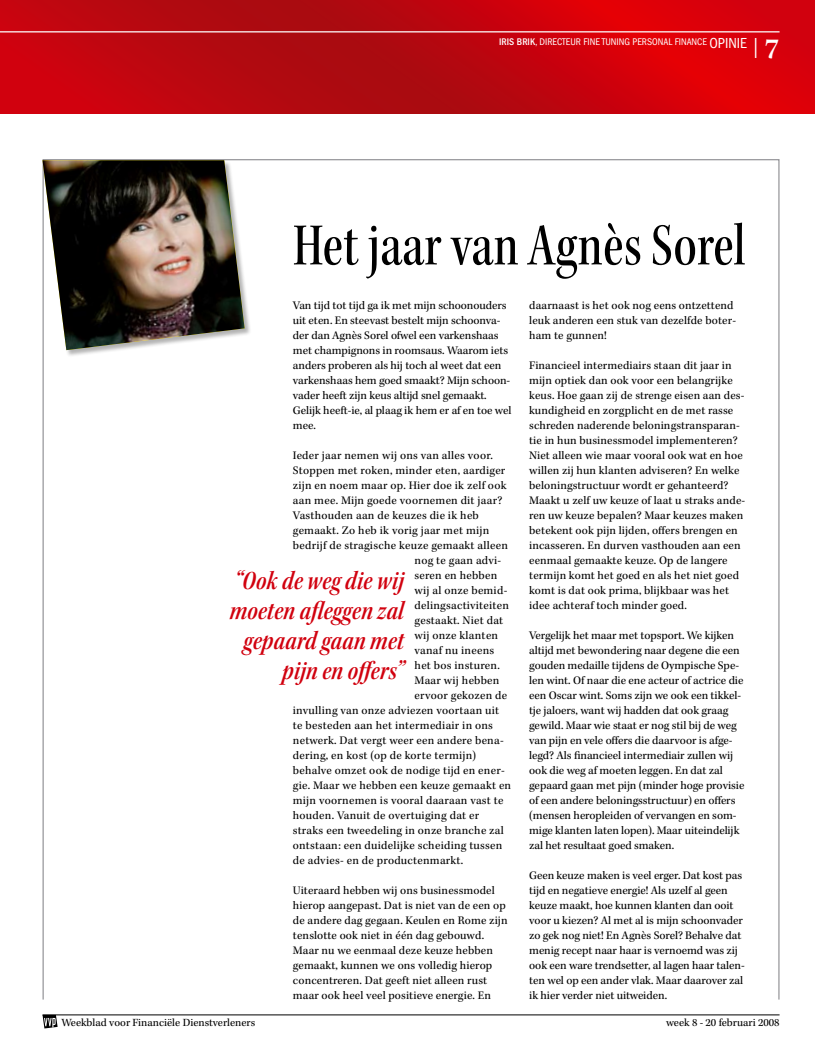
<style>
.page{position:relative;width:815px;height:1053px;background:#fff}
.page>*{position:absolute;margin:0;border:0;box-sizing:border-box;transform-origin:0 0}
.t1{font:62.5px "Kepler Std Medium Cn Subh";letter-spacing:.005em;color:#000;scale:.94 1}
.t2{font:27.5px/30px "Kepler Std Semibold Cn It Subh";letter-spacing:.005em;color:#d1010e;text-align:right}
.t3{font:condensed 20px "ITC Franklin Gothic Std";color:#fff}
.t4{font:11.88px/15px "Kepler Std";letter-spacing:.01em;color:#000}
.t5{font:11.25px "Kepler Std";color:#000}
.t6{font:condensed 10px "ITC Franklin Gothic Std";color:#fff}
.s1{font-weight:500}
.s2{font-size:15px}
.s3{font-family:"Kepler Std";font-weight:600;font-stretch:normal;font-size:30px}
</style>
<div class="page">
<svg style="left:0;top:0;width:815px;height:113px;background:#c3050e"></svg>
<hr style="left:0;top:31px;width:780px;height:1px;background:#fff">
<svg style="left:43px;top:1015px;width:15px;height:13px"></svg>
<hr style="left:43px;top:1014px;width:737px;height:1px;background:#000">
<img style="left:43px;top:160px;width:202px;height:190px">
<p class="t6" style="left:499px;top:36px;width:218px"><span class="s1">IRIS BRIK</span>, DIRECTEUR FINE TUNING PERSONAL FINANCE <span class="s2">OPINIE</span></p>
<h3 class="t3" style="left:751px;top:35px;width:30px">|<span class="s3">7</span></h3>
<h1 class="t1" style="left:293px;top:211px;width:483px">Het jaar van Agnès Sorel</h1>
<p class="t4" style="left:529px;top:298px;width:209px">daarnaast is het ook nog eens ontzettend leuk anderen een stuk van dezelfde boter&shy;ham te gunnen!</p>
<p class="t4" style="left:529px;top:358px;width:218px">Financieel intermediairs staan dit jaar in mijn optiek dan ook voor een belangrijke keus. Hoe gaan zij de strenge eisen aan des&shy;kundigheid en zorgplicht en de met rasse schreden naderende beloningstransparan&shy;tie in hun businessmodel implementeren?<br>Niet alleen wie maar vooral ook wat en hoe willen zij hun klanten adviseren? En welke beloningstructuur wordt er gehanteerd?<br>Maakt u zelf uw keuze of laat u straks ande&shy;ren uw keuze bepalen? Maar keuzes maken betekent ook pijn lijden, offers brengen en incasseren. En durven vasthouden aan een eenmaal gemaakte keuze. Op de langere termijn komt het goed en als het niet goed komt is dat ook prima, blijkbaar was het idee achteraf toch minder goed.</p>
<p class="t4" style="left:529px;top:628px;width:217px">Vergelijk het maar met topsport. We kijken altijd met bewondering naar degene die een gouden medaille tijdens de Oympische Spe&shy;len wint. Of naar die ene acteur of actrice die een Oscar wint. Soms zijn we ook een tikkel&shy;tje jaloers, want wij hadden dat ook graag gewild. Maar wie staat er nog stil bij de weg van pijn en vele offers die daarvoor is afge&shy;legd? Als financieel intermediair zullen wij ook die weg af moeten leggen. En dat zal gepaard gaan met pijn (minder hoge provisie of een andere beloningsstructuur) en offers (mensen heropleiden of vervangen en som&shy;mige klanten laten lopen). Maar uiteindelijk zal het resultaat goed smaken.</p>
<p class="t4" style="left:529px;top:868px;width:217px">Geen keuze maken is veel erger. Dat kost pas tijd en negatieve energie! Als uzelf al geen keuze maakt, hoe kunnen klanten dan ooit voor u kiezen? Al met al is mijn schoonvader zo gek nog niet! En Agnès Sorel? Behalve dat menig recept naar haar is vernoemd was zij ook een ware trendsetter, al lagen haar talen&shy;ten wel op een ander vlak. Maar daarover zal ik hier verder niet uitweiden.</p>
<p class="t4" style="left:293px;top:298px;width:220px">Van tijd tot tijd ga ik met mijn schoonouders uit eten. En steevast bestelt mijn schoonva&shy;der dan Agnès Sorel ofwel een varkenshaas met champignons in roomsaus. Waarom iets anders proberen als hij toch al weet dat een varkenshaas hem goed smaakt? Mijn schoon&shy;vader heeft zijn keus altijd snel gemaakt.<br>Gelijk heeft-ie, al plaag ik hem er af en toe wel mee.</p>
<p class="t4" style="left:293px;top:448px;width:201px">Ieder jaar nemen wij ons van alles voor.</p>
<p class="t4" style="left:293px;top:463px;width:214px">Stoppen met roken, minder eten, aardiger</p>
<p class="t4" style="left:293px;top:478px;width:215px">zijn en noem maar op. Hier doe ik zelf ook</p>
<p class="t4" style="left:293px;top:493px;width:211px">aan mee. Mijn goede voornemen dit jaar?</p>
<p class="t4" style="left:293px;top:508px;width:187px">Vasthouden aan de keuzes die ik heb</p>
<p class="t4" style="left:293px;top:523px;width:198px">gemaakt. Zo heb ik vorig jaar met mijn</p>
<p class="t4" style="left:293px;top:538px;width:217px">bedrijf de stragische keuze gemaakt alleen</p>
<p class="t4" style="left:415px;top:553px;width:88px">nog te gaan advi-</p>
<p class="t4" style="left:415px;top:568px;width:84px">seren en hebben</p>
<p class="t4" style="left:415px;top:583px;width:94px">wij al onze bemid-</p>
<p class="t4" style="left:415px;top:598px;width:96px">delingsactiviteiten</p>
<p class="t4" style="left:415px;top:613px;width:90px">gestaakt. Niet dat</p>
<p class="t4" style="left:415px;top:628px;width:85px">wij onze klanten</p>
<p class="t4" style="left:415px;top:643px;width:81px">vanaf nu ineens</p>
<p class="t4" style="left:415px;top:658px;width:87px">het bos insturen.</p>
<p class="t4" style="left:415px;top:673px;width:86px">Maar wij hebben</p>
<p class="t4" style="left:415px;top:688px;width:94px">ervoor gekozen de</p>
<p class="t4" style="left:293px;top:703px;width:208px">invulling van onze adviezen voortaan uit</p>
<p class="t4" style="left:293px;top:718px;width:202px">te besteden aan het intermediair in ons</p>
<p class="t4" style="left:293px;top:733px;width:212px">netwerk. Dat vergt weer een andere bena-</p>
<p class="t4" style="left:293px;top:748px;width:185px">dering, en kost (op de korte termijn)</p>
<p class="t4" style="left:293px;top:763px;width:214px">behalve omzet ook de nodige tijd en ener-</p>
<p class="t4" style="left:293px;top:778px;width:220px">gie. Maar we hebben een keuze gemaakt en</p>
<p class="t4" style="left:293px;top:793px;width:212px">mijn voornemen is vooral daaraan vast te</p>
<p class="t4" style="left:293px;top:808px;width:188px">houden. Vanuit de overtuiging dat er</p>
<p class="t4" style="left:293px;top:823px;width:212px">straks een tweedeling in onze branche zal</p>
<p class="t4" style="left:293px;top:838px;width:211px">ontstaan: een duidelijke scheiding tussen</p>
<p class="t4" style="left:293px;top:853px;width:172px">de advies- en de productenmarkt.</p>
<p class="t4" style="left:293px;top:883px;width:216px">Uiteraard hebben wij ons businessmodel hierop aangepast. Dat is niet van de een op de andere dag gegaan. Keulen en Rome zijn tenslotte ook niet in één dag gebouwd.<br>Maar nu we eenmaal deze keuze hebben gemaakt, kunnen we ons volledig hierop concentreren. Dat geeft niet alleen rust maar ook heel veel positieve energie. En</p>
<h2 class="t2" style="left:229px;top:565px;width:176px">“Ook de weg die wij moeten afleggen zal gepaard gaan met pijn en offers”</h2>
<p class="t5" style="left:61px;top:1016px;width:195px">Weekblad voor Financiële Dienstverleners</p>
<p class="t5" style="left:666px;top:1016px;width:115px">week 8 - 20 februari 2008</p>
</div>
